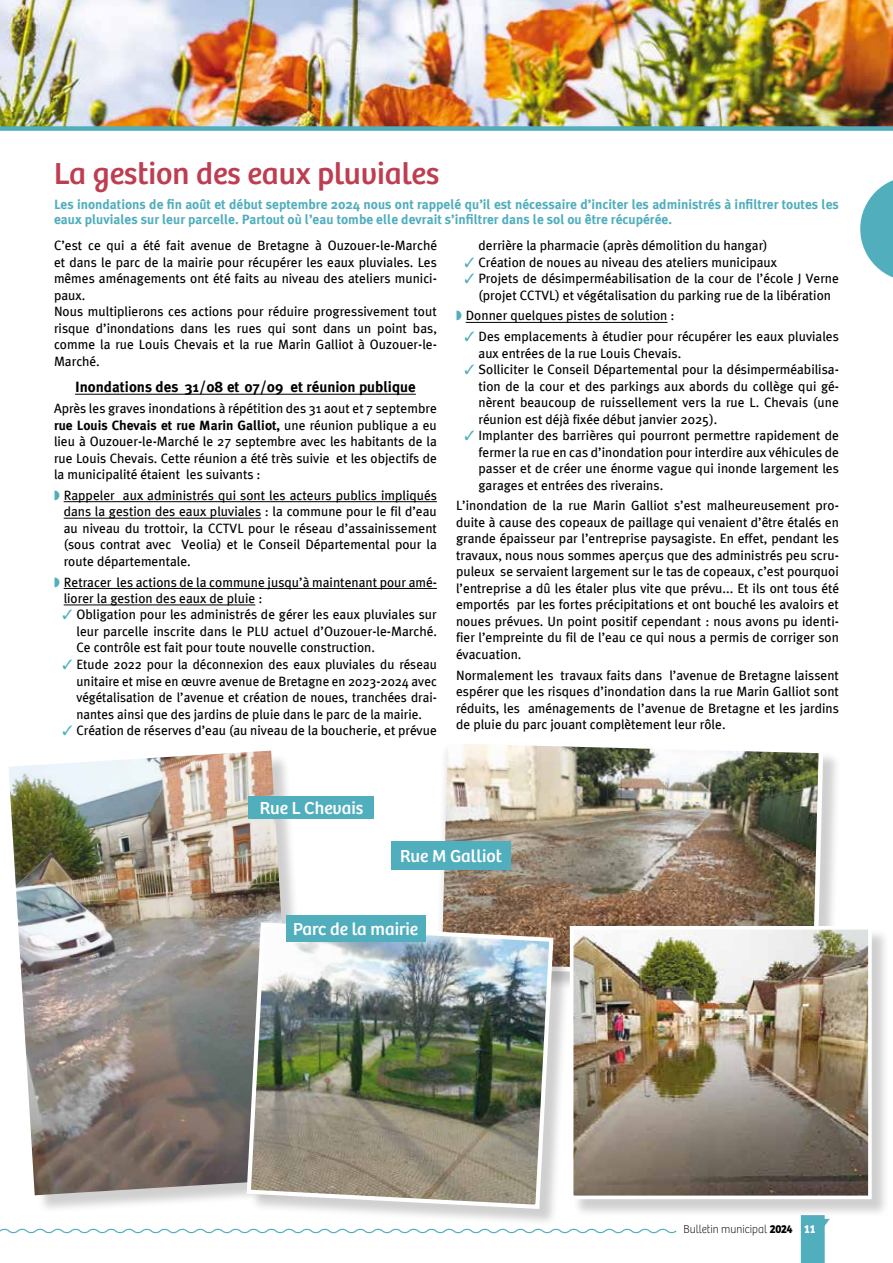
<style>
.page{position:relative;width:893px;height:1263px;background:#fff}
.page>*{position:absolute;margin:0;border:0;box-sizing:border-box;transform-origin:0 0}
.t1{font:31.5px "Bree";color:#be3e51}
.t2{font:18px "Bree";color:#fff}
.t3{font:700 15px "Meta Plus";color:#000}
.t4{font:13.5px/16.5px "Meta Plus";color:#000;text-align:justify}
.t5{font:700 13.5px/15.8px "Meta Plus";color:#50aebd}
.t6{font:100 12px "Bree";color:#000;scale:.93 1}
.s1{font-weight:700}
.s2{color:#50aebd}
.s3{font-weight:700;color:#fff}
</style>
<div class="page">
<img style="left:1px;top:0;width:892px;height:126px">
<img style="left:0;top:0;width:1px;height:130px">
<svg style="left:801px;top:1218px;width:29px;height:45px"></svg>
<div style="left:0;top:126px;width:893px;height:5px;background:#50aebd"></div>
<svg style="left:860px;top:180px;width:33px;height:98px"></svg>
<svg style="left:0;top:1228px;width:677px;height:6px"></svg>
<hr style="left:75px;top:394px;width:341px;height:1px;background:#000">
<hr style="left:64px;top:501px;width:373px;height:1px;background:#000">
<hr style="left:64px;top:518px;width:197px;height:1px;background:#000">
<hr style="left:64px;top:588px;width:373px;height:1px;background:#000">
<hr style="left:64px;top:605px;width:191px;height:1px;background:#000">
<hr style="left:466px;top:322px;width:201px;height:1px;background:#000">
<div style="left:11px;top:753px;width:305px;height:460px;background:#000;opacity:.19"></div>
<img style="left:9px;top:751px;width:288px;height:444px">
<div style="left:434px;top:741px;width:408px;height:255px;background:#000;opacity:.19"></div>
<img style="left:434px;top:741px;width:392px;height:185px">
<div style="left:249px;top:925px;width:323px;height:302px;background:#000;opacity:.19"></div>
<img style="left:244px;top:920px;width:312px;height:291px">
<div style="left:249px;top:796px;width:125px;height:23px;background:#50aebd"></div>
<div style="left:286px;top:915px;width:139px;height:27px;background:#50aebd"></div>
<div style="left:572px;top:928px;width:318px;height:290px;background:#000;opacity:.19"></div>
<img style="left:575px;top:931px;width:292px;height:263px">
<div style="left:570px;top:926px;width:302px;height:273px;border:4px solid #fff"></div>
<div style="left:391px;top:841px;width:120px;height:29px;background:#50aebd"></div>
<h1 class="t1" style="left:54px;top:155px;width:387px">La gestion des eaux pluviales</h1>
<p class="t5" style="left:54px;top:196px;width:786px">Les inondations de fin août et début septembre 2024 nous ont rappelé qu’il est nécessaire d’inciter les administrés à infiltrer toutes les eaux pluviales sur leur parcelle. Partout où l’eau tombe elle devrait s’infiltrer dans le sol ou être récupérée.</p>
<p class="t4" style="left:54px;top:237px;width:384px;text-align:left">C’est ce qui a été fait avenue de Bretagne à Ouzouer-le-Marché et dans le parc de la mairie pour récupérer les eaux pluviales. Les mêmes aménagements ont été faits au niveau des ateliers munici&shy;paux.<br>Nous multiplierons ces actions pour réduire progressivement tout risque d’inondations dans les rues qui sont dans un point bas, comme la rue Louis Chevais et la rue Marin Galliot à Ouzouer-le-Marché.</p>
<p class="t3" style="left:75px;top:378px;width:342px">Inondations des 31/08 et 07/09 et réunion publique</p>
<p class="t4" style="left:54px;top:400px;width:384px">Après les graves inondations à répétition des 31 aout et 7 septembre <span class="s1">rue Louis Chevais et rue Marin Galliot,</span> une réunion publique a eu lieu à Ouzouer-le-Marché le 27 septembre avec les habitants de la rue Louis Chevais. Cette réunion a été très suivie et les objectifs de la municipalité étaient les suivants :</p>
<p class="t4" style="left:64px;top:487px;width:375px">Rappeler aux administrés qui sont les acteurs publics impliqués dans la gestion des eaux pluviales : la commune pour le fil d’eau au niveau du trottoir, la CCTVL pour le réseau d’assainissement (sous contrat avec Veolia) et le Conseil Départemental pour la route départementale.</p>
<p class="t4" style="left:64px;top:573px;width:375px">Retracer les actions de la commune jusqu’à maintenant pour amé&shy;liorer la gestion des eaux de pluie :</p>
<p class="t4" style="left:76px;top:606px;width:362px;text-indent:-14px"><span class="s2">✓</span> Obligation pour les administrés de gérer les eaux pluviales sur leur parcelle inscrite dans le PLU actuel d’Ouzouer-le-Marché.<br>Ce contrôle est fait pour toute nouvelle construction.</p>
<p class="t4" style="left:76px;top:656px;width:362px;text-indent:-14px"><span class="s2">✓</span> Etude 2022 pour la déconnexion des eaux pluviales du réseau unitaire et mise en œuvre avenue de Bretagne en 2023-2024 avec végétalisation de l’avenue et création de noues, tranchées drai&shy;nantes ainsi que des jardins de pluie dans le parc de la mairie.</p>
<p class="t4" style="left:63px;top:722px;width:376px"><span class="s2">✓</span> Création de réserves d’eau (au niveau de la boucherie, et prévue</p>
<p class="t4" style="left:478px;top:237px;width:291px">derrière la pharmacie (après démolition du hangar)</p>
<p class="t4" style="left:465px;top:254px;width:314px"><span class="s2">✓</span> Création de noues au niveau des ateliers municipaux</p>
<p class="t4" style="left:465px;top:270px;width:376px;text-align:center"><span class="s2">✓</span> Projets de désimperméabilisation de la cour de l’école J Verne (projet CCTVL) et végétalisation du parking rue de la libération</p>
<p class="t4" style="left:466px;top:307px;width:210px">Donner quelques pistes de solution :</p>
<p class="t4" style="left:478px;top:328px;width:362px;text-indent:-14px"><span class="s2">✓</span> Des emplacements à étudier pour récupérer les eaux pluviales aux entrées de la rue Louis Chevais.</p>
<p class="t4" style="left:478px;top:361px;width:362px;text-indent:-14px"><span class="s2">✓</span> Solliciter le Conseil Départemental pour la désimperméabilisa&shy;tion de la cour et des parkings aux abords du collège qui gé&shy;nèrent beaucoup de ruissellement vers la rue L. Chevais (une réunion est déjà fixée début janvier 2025).</p>
<p class="t4" style="left:478px;top:427px;width:362px;text-indent:-14px"><span class="s2">✓</span> Implanter des barrières qui pourront permettre rapidement de fermer la rue en cas d’inondation pour interdire aux véhicules de passer et de créer une énorme vague qui inonde largement les garages et entrées des riverains.</p>
<p class="t4" style="left:456px;top:497px;width:384px">L’inondation de la rue Marin Galliot s’est malheureusement pro&shy;duite à cause des copeaux de paillage qui venaient d’être étalés en grande épaisseur par l’entreprise paysagiste. En effet, pendant les travaux, nous nous sommes aperçus que des administrés peu scru&shy;puleux se servaient largement sur le tas de copeaux, c’est pourquoi l’entreprise a dû les étaler plus vite que prévu... Et ils ont tous été emportés par les fortes précipitations et ont bouché les avaloirs et noues prévues. Un point positif cependant : nous avons pu identi&shy;fier l’empreinte du fil de l’eau ce qui nous a permis de corriger son évacuation.</p>
<p class="t4" style="left:456px;top:667px;width:384px">Normalement les travaux faits dans l’avenue de Bretagne laissent espérer que les risques d’inondation dans la rue Marin Galliot sont réduits, les aménagements de l’avenue de Bretagne et les jardins de pluie du parc jouant complètement leur rôle.</p>
<h2 class="t2" style="left:260px;top:797px;width:105px">Rue L Chevais</h2>
<h2 class="t2" style="left:400px;top:845px;width:103px">Rue M Galliot</h2>
<h2 class="t2" style="left:293px;top:918px;width:127px">Parc de la mairie</h2>
<p class="t6" style="left:683px;top:1222px;width:143px">Bulletin municipal <span class="s1">2024</span> <span class="s3">11</span></p>
</div>
